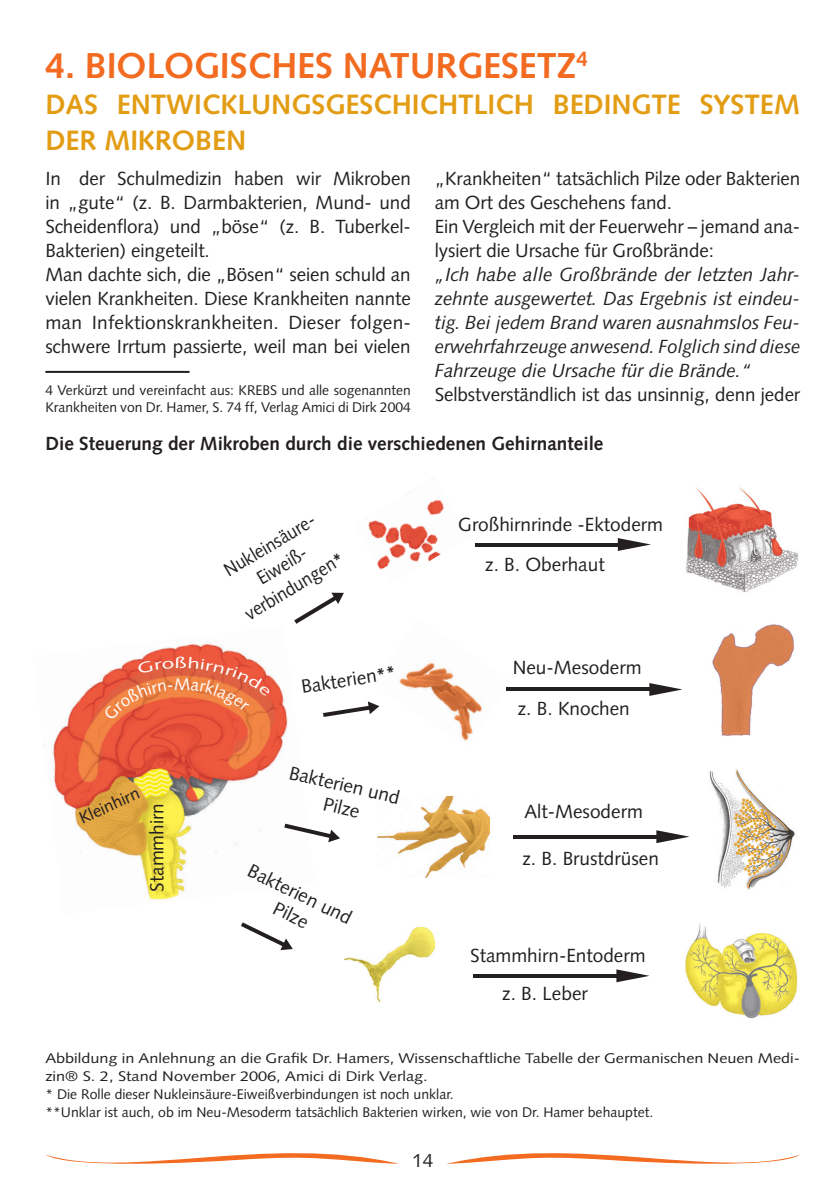
<style>
.page{position:relative;width:840px;height:1191px;background:#fff}
.page>*{position:absolute;margin:0;border:0;box-sizing:border-box;transform-origin:0 0}
.t1{font:700 36px "Syntax";letter-spacing:-.005em;color:#f36a21}
.t2{font:700 28px/36px "Syntax";letter-spacing:-.005em;color:#e39d14}
.t3{font:19px/24px "Syntax";letter-spacing:-.005em;color:#231f20}
.t4{font:italic 19px/24px "Syntax";letter-spacing:-.005em;color:#231f20;text-align:justify}
.t5{font:700 19px "Syntax";color:#231f20}
.t6{font:19px/24px "Syntax";letter-spacing:-.005em;color:#231f20;text-align:center;scale:.92 1}
.t7{font:17px "Syntax";color:#231f20}
.t8{font:17px "Syntax";color:#fff}
.t9{font:15px "Syntax";color:#fff;scale:1.5 1}
.t10{font:14px/18px "Syntax";color:#231f20;scale:1.16 1}
.t11{font:14px/16.8px "Syntax";color:#231f20}
.s1{font-weight:700}
</style>
<div class="page">
<hr style="left:45px;top:371px;width:144px;height:2px;background:#231f20">
<img style="left:44px;top:643px;width:244px;height:257px">
<img style="left:709px;top:769px;width:86px;height:121px">
<img style="left:686px;top:487px;width:113px;height:106px">
<img style="left:712px;top:624px;width:82px;height:112px">
<img style="left:685px;top:924px;width:113px;height:95px">
<img style="left:377px;top:797px;width:112px;height:80px">
<img style="left:379px;top:662px;width:104px;height:79px">
<img style="left:368px;top:491px;width:76px;height:79px">
<img style="left:344px;top:927px;width:90px;height:75px">
<svg style="left:294px;top:592px;width:50px;height:32px"></svg>
<svg style="left:323px;top:701px;width:56px;height:16px"></svg>
<svg style="left:284px;top:823px;width:56px;height:19px"></svg>
<svg style="left:241px;top:922px;width:51px;height:28px"></svg>
<svg style="left:617px;top:538px;width:33px;height:13px"></svg>
<svg style="left:475px;top:542px;width:147px;height:4px"></svg>
<svg style="left:616px;top:969px;width:33px;height:13px"></svg>
<hr style="left:473px;top:974px;width:148px;height:3px;background:#231f20">
<svg style="left:656px;top:830px;width:33px;height:13px"></svg>
<svg style="left:513px;top:834px;width:147px;height:4px"></svg>
<svg style="left:649px;top:683px;width:33px;height:13px"></svg>
<hr style="left:506px;top:687px;width:147px;height:4px;background:#231f20">
<svg style="left:446px;top:1153px;width:353px;height:11px"></svg>
<svg style="left:46px;top:1153px;width:353px;height:11px"></svg>
<svg style="left:103px;top:682px;width:69px;height:38px;background:#ea6d3f"></svg>
<svg style="left:137px;top:660px;width:36px;height:13px"></svg>
<svg style="left:189px;top:657px;width:81px;height:54px;background:#e86e48"></svg>
<h1 class="t1" style="left:45px;top:45px;width:544px">4. BIOLOGISCHES NATURGESETZ<sup>4</sup></h1>
<h2 class="t2" style="left:45px;top:86px;width:756px">DAS ENTWICKLUNGSGESCHICHTLICH BEDINGTE SYSTEM<br>DER MIKROBEN</h2>
<p class="t3" style="left:45px;top:166px;width:367px">In der Schulmedizin haben wir Mikroben in „gute“ (z. B. Darmbakterien, Mund- und Scheidenflora) und „böse“ (z. B. Tuberkel-Bakterien) eingeteilt.<br>Man dachte sich, die „Bösen“ seien schuld an vielen Krankheiten. Diese Krankheiten nannte man Infektionskrankheiten. Dieser folgen&shy;schwere Irrtum passierte, weil man bei vielen</p>
<p class="t11" style="left:45px;top:381px;width:367px">4 Verkürzt und vereinfacht aus: KREBS und alle sogenannten<br>Krankheiten von Dr. Hamer, S. 74 ff, Verlag Amici di Dirk 2004</p>
<p class="t3" style="left:434px;top:166px;width:367px">„Krankheiten“ tatsächlich Pilze oder Bakterien am Ort des Geschehens fand.<br>Ein Vergleich mit der Feuerwehr – jemand ana&shy;lysiert die Ursache für Großbrände:</p>
<p class="t4" style="left:434px;top:262px;width:367px">„Ich habe alle Großbrände der letzten Jahr&shy;zehnte ausgewertet. Das Ergebnis ist eindeu&shy;tig. Bei jedem Brand waren ausnahmslos Feu&shy;erwehrfahrzeuge anwesend. Folglich sind diese Fahrzeuge die Ursache für die Brände.“</p>
<p class="t3" style="left:434px;top:382px;width:367px">Selbstverständlich ist das unsinnig, denn jeder</p>
<p class="t5" style="left:45px;top:432px;width:559px">Die Steuerung der Mikroben durch die verschiedenen Gehirnanteile</p>
<p class="t9" style="left:174px;top:654px;width:10px">ß</p>
<p class="t8" style="left:174px;top:674px;width:18px">M</p>
<p class="t7" style="left:76px;top:809px;width:66px;rotate:-24deg">Kleinhirn</p>
<p class="t3" style="left:145px;top:891px;width:90px;rotate:-90deg">Stammhirn</p>
<p class="t6" style="left:215px;top:563px;width:124px;rotate:-31deg">Nukleinsäure-<br>Eiweiß&shy;verbindungen<span class="s1">*</span></p>
<p class="t3" style="left:299px;top:675px;width:97px;rotate:-9deg">Bakterien<span class="s1">**</span></p>
<p class="t3" style="left:292px;top:761px;width:114px;line-height:22.8px;text-align:center;rotate:13deg">Bakterien und<br>Pilze</p>
<p class="t3" style="left:254px;top:858px;width:114px;line-height:22.8px;text-align:center;rotate:26deg">Bakterien und<br>Pilze</p>
<p class="t3" style="left:485px;top:505px;width:179px;line-height:39.6px;text-indent:-27px">Großhirnrinde -Ektoderm z. B. Oberhaut</p>
<p class="t3" style="left:512px;top:647px;width:130px;line-height:41px">Neu-Mesoderm z. B. Knochen</p>
<p class="t3" style="left:524px;top:799px;width:120px">Alt-Mesoderm</p>
<p class="t3" style="left:522px;top:846px;width:138px">z. B. Brustdrüsen</p>
<p class="t3" style="left:502px;top:936px;width:145px;line-height:38.4px;text-indent:-32px">Stammhirn-Entoderm z. B. Leber</p>
<p class="t10" style="left:45px;top:1048px;width:652px">Abbildung in Anlehnung an die Grafik Dr. Hamers, Wissenschaftliche Tabelle der Germanischen Neuen Medi&shy;zin® S. 2, Stand November 2006, Amici di Dirk Verlag.<br>* Die Rolle dieser Nukleinsäure-Eiweißverbindungen ist noch unklar.<br>**Unklar ist auch, ob im Neu-Mesoderm tatsächlich Bakterien wirken, wie von Dr. Hamer behauptet.</p>
<p class="t3" style="left:412px;top:1148px;width:23px">14</p>
</div>
